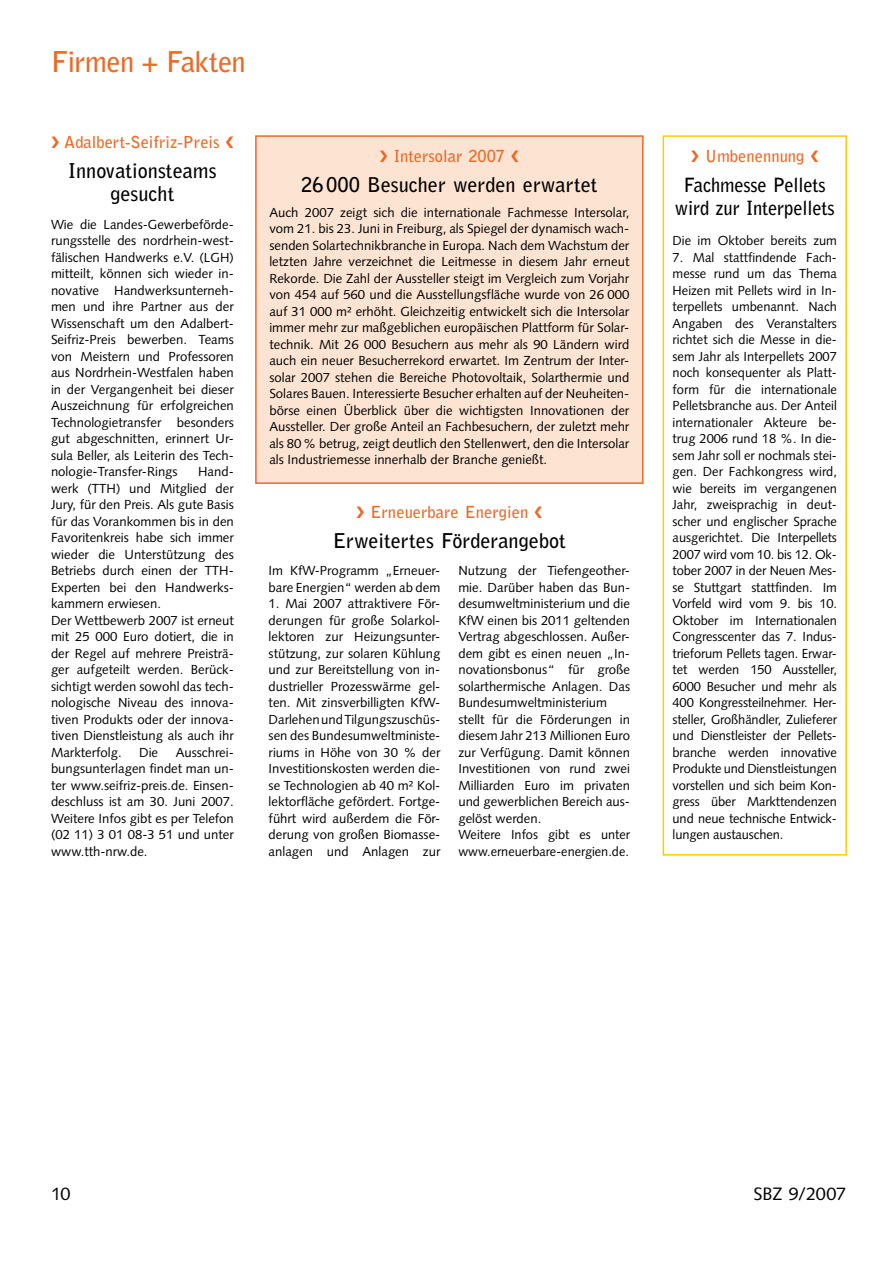
<style>
.page{position:relative;width:893px;height:1263px;background:#fff}
.page>*{position:absolute;margin:0;border:0;box-sizing:border-box;transform-origin:0 0}
.t1{font:700 28.5px "Bell Gothic Std";letter-spacing:-.025em;color:#eb6a28}
.t2{font:700 20.25px/23.2px "Bell Gothic Std";color:#000;text-align:center}
.t3{font:700 19.5px/23.2px "Bell Gothic Std";letter-spacing:-.01em;color:#000;text-align:center;scale:.95 1}
.t4{font:18px "Syntax LT Std";letter-spacing:-.01em;color:#000}
.t5{font:700 16.5px "Bell Gothic Std";color:#eb6a28}
.t6{font:13.2px/16.5px "Syntax LT Std";color:#000;text-align:justify}
</style>
<div class="page">
<div style="left:256px;top:136px;width:387px;height:347px;background:#fde4d2"></div>
<div style="left:255px;top:135px;width:389px;height:349px;border:2px solid #eb6a28"></div>
<div style="left:663px;top:135px;width:184px;height:721px;border:2px solid #fecc00"></div>
<h1 class="t1" style="left:51px;top:45px;width:196px">Firmen + Fakten</h1>
<p class="t5" style="left:51px;top:132px;width:184px">❯ Adalbert-Seifriz-Preis ❮</p>
<h2 class="t2" style="left:68px;top:159px;width:150px">Innovationsteams gesucht</h2>
<p class="t6" style="left:51px;top:216px;width:184px">Wie die Landes-Gewerbeförde&shy;rungsstelle des nordrhein-west&shy;fälischen Handwerks e.V. (LGH) mitteilt, können sich wieder in&shy;novative Handwerksunterneh&shy;men und ihre Partner aus der Wissenschaft um den Adalbert-Seifriz-Preis bewerben. Teams von Meistern und Professoren aus Nordrhein-Westfalen haben in der Vergangenheit bei dieser Auszeichnung für erfolgreichen Technologietransfer besonders gut abgeschnitten, erinnert Ur&shy;sula Beller, als Leiterin des Tech&shy;nologie-Transfer-Rings</p>
<p class="t6" style="left:51px;top:463px;width:184px;text-align:left;text-indent:147px">Hand&shy;werk (TTH) und Mitglied der<br>Jury, für den Preis. Als gute Basis für das Vorankommen bis in den<br>Favoritenkreis habe sich immer wieder die Unterstützung des<br>Betriebs durch einen der TTH-<br>Experten bei den Handwerks&shy;kammern erwiesen.<br>Der Wettbewerb 2007 ist erneut mit 25 000 Euro dotiert, die in der Regel auf mehrere Preisträ&shy;ger aufgeteilt werden. Berück&shy;sichtigt werden sowohl das tech&shy;nologische Niveau des innova&shy;tiven Produkts oder der innova&shy;tiven Dienstleistung als auch ihr<br>Markterfolg.</p>
<p class="t6" style="left:51px;top:744px;width:184px;text-indent:125px">Ausschrei&shy;bungsunterlagen findet man un&shy;ter www.seifriz-preis.de. Einsen&shy;deschluss ist am 30. Juni 2007.<br>Weitere Infos gibt es per Telefon (02 11) 3 01 08-3 51 und unter www.tth-nrw.de.</p>
<p class="t6" style="left:139px;top:744px;width:20px">Die</p>
<p class="t5" style="left:379px;top:146px;width:141px">❯ Intersolar 2007 ❮</p>
<h2 class="t2" style="left:301px;top:173px;width:298px">26000 Besucher werden erwartet</h2>
<p class="t6" style="left:269px;top:204px;width:361px">Auch 2007 zeigt sich die internationale Fachmesse Intersolar, vom 21. bis 23. Juni in Freiburg, als Spiegel der dynamisch wach&shy;senden Solartechnikbranche in Europa. Nach dem Wachstum der letzten Jahre verzeichnet die Leitmesse in diesem Jahr erneut Rekorde. Die Zahl der Aussteller steigt im Vergleich zum Vorjahr von 454 auf 560 und die Ausstellungsfläche wurde von 26 000 auf 31 000 m² erhöht. Gleichzeitig entwickelt sich die Intersolar immer mehr zur maßgeblichen europäischen Plattform für Solar&shy;technik. Mit 26 000 Besuchern aus mehr als 90 Ländern wird auch ein neuer Besucherrekord erwartet. Im Zentrum der Inter&shy;solar 2007 stehen die Bereiche Photovoltaik, Solarthermie und Solares Bauen. Interessierte Besucher erhalten auf der Neuheiten&shy;börse einen Überblick über die wichtigsten Innovationen der Aussteller. Der große Anteil an Fachbesuchern, der zuletzt mehr als 80% betrug, zeigt deutlich den Stellenwert, den die Inter-solar als Industriemesse innerhalb der Branche genießt.</p>
<p class="t5" style="left:356px;top:502px;width:188px">❯ Erneuerbare Energien ❮</p>
<h2 class="t2" style="left:333px;top:529px;width:235px">Erweitertes Förderangebot</h2>
<p class="t6" style="left:269px;top:562px;width:173px">Im KfW-Programm „Erneuer&shy;bare Energien“ werden ab dem</p>
<p class="t6" style="left:269px;top:595px;width:173px;text-align:left">1. Mai 2007 attraktivere För&shy;derungen für große Solarkol&shy;lektoren zur Heizungsunter&shy;stützung, zur solaren Kühlung und zur Bereitstellung von in&shy;dustrieller Prozesswärme gel&shy;ten. Mit zinsverbilligten KfW-<br>Darlehen und Tilgungszuschüs&shy;sen des Bundesumweltministe&shy;riums in Höhe von 30 % der<br>Investitionskosten werden die&shy;se Technologien ab 40 m² Kol&shy;lektorfläche gefördert. Fortge&shy;führt wird außerdem die För&shy;derung von großen Biomasse&shy;anlagen und Anlagen zur</p>
<p class="t6" style="left:458px;top:562px;width:173px;text-align:left">Nutzung der Tiefengeother&shy;mie. Darüber haben das Bun&shy;desumweltministerium und die<br>KfW einen bis 2011 geltenden<br>Vertrag abgeschlossen. Außer&shy;dem gibt es einen neuen „In&shy;novationsbonus“ für große solarthermische Anlagen. Das<br>Bun-desumweltministerium stellt für die Förderungen in diesem Jahr 213 Millionen Euro zur Verfügung. Damit können<br>Investitionen von rund zwei<br>Milliarden Euro im privaten und gewerblichen Bereich aus&shy;gelöst werden.<br>Weitere Infos gibt es unter www.erneuerbare-energien.de.</p>
<p class="t5" style="left:691px;top:146px;width:129px">❯ Umbenennung ❮</p>
<h3 class="t3" style="left:675px;top:173px;width:170px">Fachmesse Pellets wird zur Interpellets</h3>
<p class="t6" style="left:673px;top:232px;width:166px">Die im Oktober bereits zum</p>
<p class="t6" style="left:673px;top:249px;width:166px">7. Mal stattfindende Fach&shy;messe rund um das Thema Heizen mit Pellets wird in In&shy;terpellets umbenannt. Nach Angaben des Veranstalters richtet sich die Messe in die&shy;sem Jahr als Interpellets 2007 noch konsequenter als Platt&shy;form für die internationale Pelletsbranche aus. Der Anteil internationaler Akteure be&shy;trug 2006 rund 18 %. In die&shy;sem Jahr soll er nochmals stei&shy;gen. Der Fachkongress wird, wie bereits im vergangenen Jahr, zweisprachig in deut&shy;scher und englischer Sprache ausgerichtet. Die Interpellets 2007 wird vom 10. bis 12. Ok&shy;tober 2007 in der Neuen Mes&shy;se Stuttgart stattfinden. Im Vorfeld wird vom 9. bis 10.<br>Oktober im Internationalen Congresscenter das 7. Indus&shy;trieforum Pellets tagen. Erwar&shy;tet werden 150 Aussteller, 6000 Besucher und mehr als 400 Kongressteilnehmer. Her&shy;steller, Großhändler, Zulieferer und Dienstleister der Pellets&shy;branche werden innovative Produkte und Dienstleistungen vorstellen und sich beim Kon&shy;gress über Markttendenzen und neue technische Entwick&shy;lungen austauschen.</p>
<h3 class="t4" style="left:51px;top:1183px;width:21px">10</h3>
<h3 class="t4" style="left:753px;top:1183px;width:94px">SBZ 9/2007</h3>
</div>
